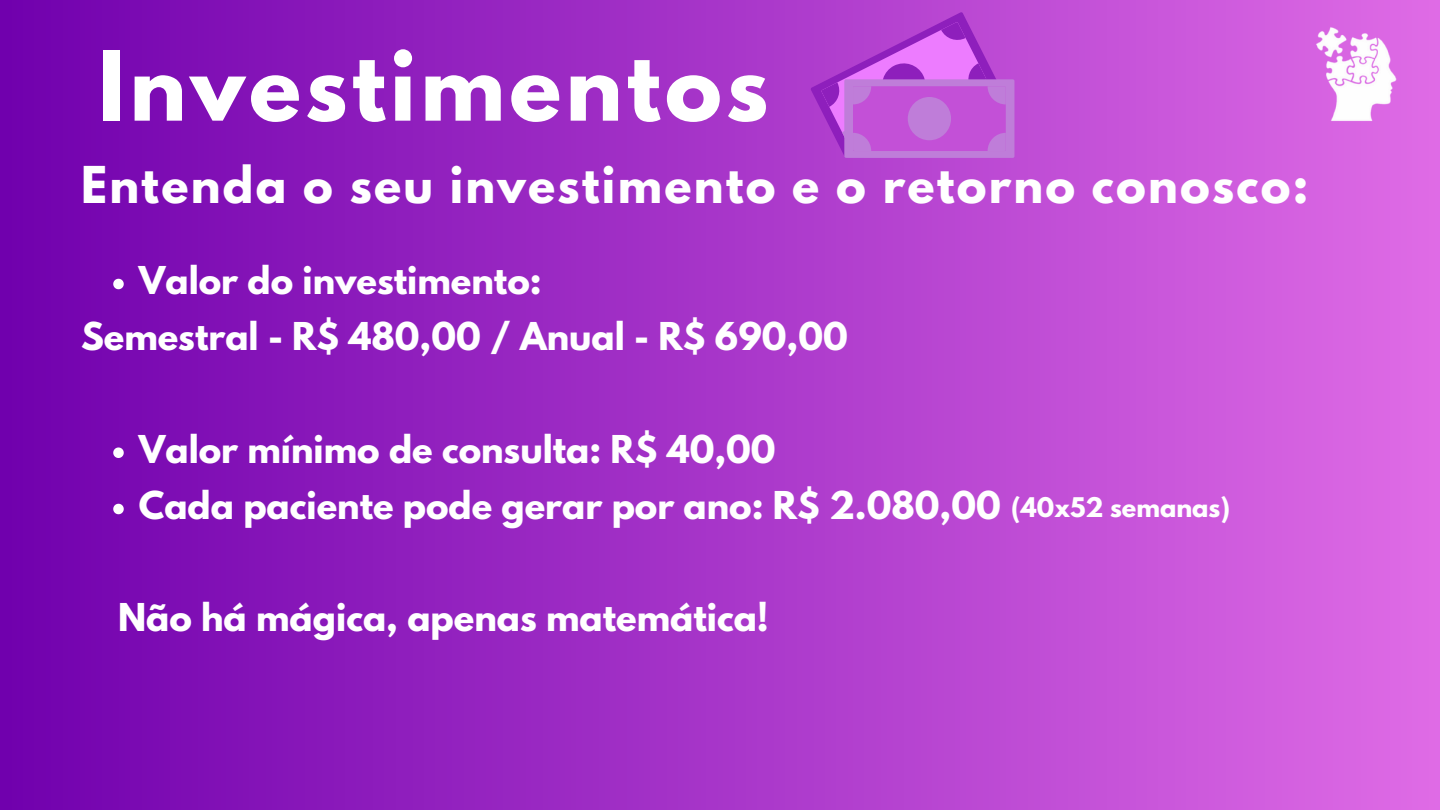
<style>
.page{position:relative;width:1440px;height:810px;background:#fff}
.page>*{position:absolute;margin:0;border:0;box-sizing:border-box;transform-origin:0 0}
.t1{font:700 86px "League Spartan";letter-spacing:.05em;color:#fff}
.t2{font:700 45px "League Spartan";letter-spacing:.05em;color:#fff}
.t3{font:700 34px "League Spartan";color:#fff}
.t4{font:700 24px "League Spartan";color:#fff}
</style>
<div class="page">
<div style="left:0;top:0;width:1440px;height:810px;background:linear-gradient(to right,#7000ad,#df6be6)"></div>
<svg style="left:113px;top:279px;width:11px;height:10px"></svg>
<svg style="left:113px;top:448px;width:11px;height:10px"></svg>
<svg style="left:113px;top:504px;width:11px;height:10px"></svg>
<div style="left:844px;top:79px;width:170px;height:79px;background:#bf7dd9;border-radius:2px"></div>
<svg style="left:811px;top:12px;width:195px;height:146px"></svg>
<img style="left:1316px;top:23px;width:86px;height:99px">
<p class="t1" style="left:99px;top:43px;width:671px">Investimentos</p>
<h1 class="t2" style="left:81px;top:163px;width:1229px">Entenda o seu investimento e o retorno conosco:</h1>
<p class="t3" style="left:139px;top:263px;width:404px">Valor do investimento:</p>
<p class="t3" style="left:81px;top:319px;width:768px">Semestral - R$ 480,00 / Anual - R$ 690,00</p>
<h2 class="t3" style="left:139px;top:432px;width:638px">Valor mínimo de consulta: R$ 40,00</h2>
<p class="t3" style="left:139px;top:488px;width:864px">Cada paciente pode gerar por ano: R$ 2.080,00</p>
<p class="t4" style="left:1011px;top:495px;width:220px">(40x52 semanas)</p>
<h3 class="t3" style="left:118px;top:601px;width:652px">Não há mágica, apenas matemática!</h3>
</div>
